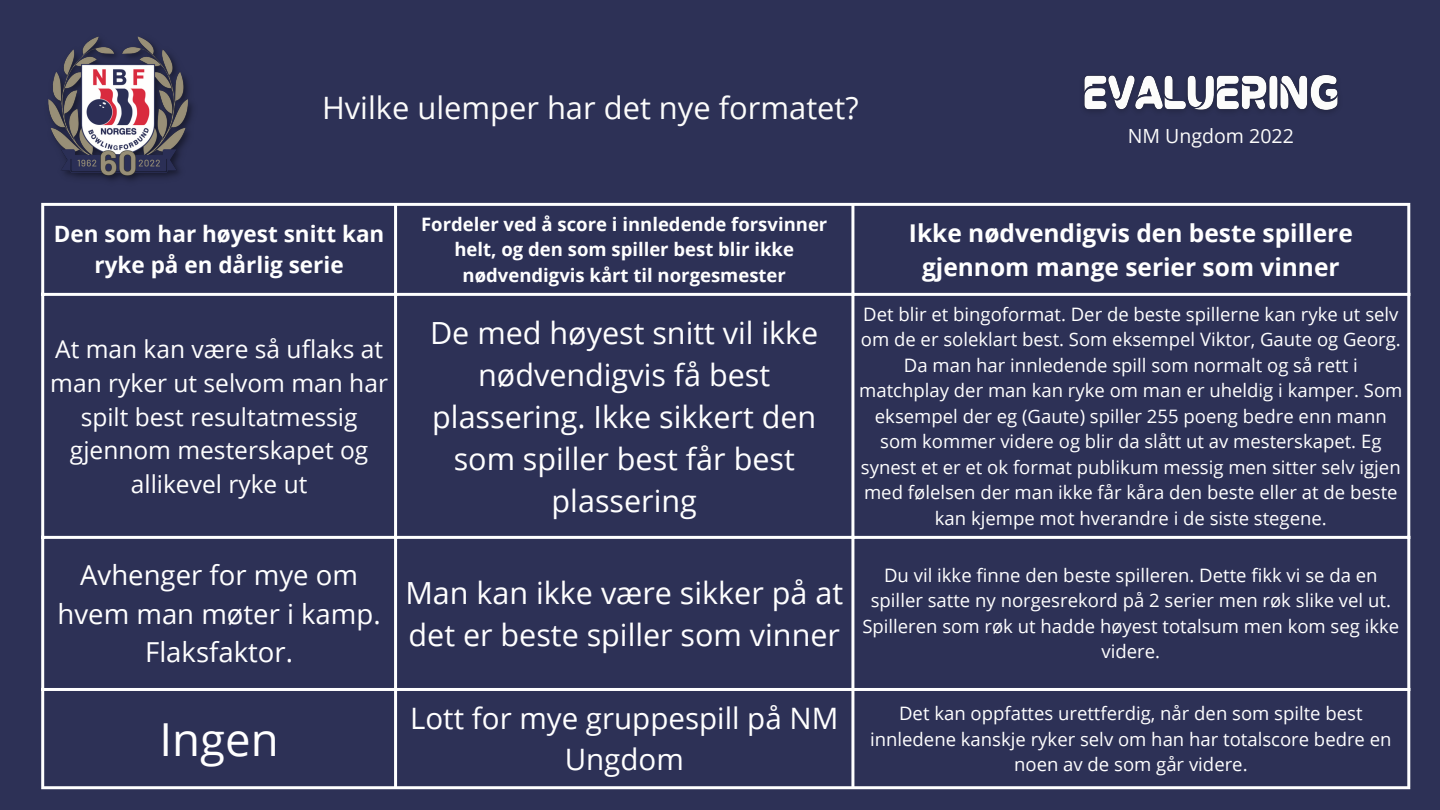
<style>
.page{position:relative;width:1440px;height:810px;background:#2d3156}
.page>*{position:absolute;margin:0;border:0;box-sizing:border-box;transform-origin:0 0}
.t1{font:45.5px "Open Sans";color:#fff}
.t2{font:30.9px "Open Sans";color:#fcfcfb}
.t3{font:30.5px/42px "Open Sans";color:#fff;text-align:center}
.t4{font:29.5px/41.2px "Open Sans";color:#fff;text-align:center}
.t5{font:27.5px/38.2px "Open Sans";color:#fff;text-align:center}
.t6{font:24.5px/33.8px "Open Sans";color:#fff;text-align:center}
.t7{font:700 24.5px/33.8px "Open Sans";color:#fff;text-align:center}
.t8{font:700 22.5px/31.5px "Open Sans";color:#fff;text-align:center}
.t9{font:19.5px "Open Sans";color:#fcfcfb}
.t10{font:18.5px/25.5px "Open Sans";color:#fff;text-align:center}
.t11{font:700 18.5px/25.5px "Open Sans";color:#fff;text-align:center}
</style>
<div class="page">
<img style="left:48px;top:36px;width:145px;height:145px">
<hr style="left:41px;top:206px;width:3px;height:580px;background:#fff">
<hr style="left:394px;top:206px;width:3px;height:580px;background:#fff">
<hr style="left:851px;top:206px;width:3px;height:580px;background:#fff">
<hr style="left:1407px;top:206px;width:3px;height:580px;background:#fff">
<hr style="left:41px;top:203px;width:1369px;height:3px;background:#fff">
<hr style="left:41px;top:293px;width:1369px;height:3px;background:#fff">
<hr style="left:41px;top:536px;width:1369px;height:3px;background:#fff">
<hr style="left:41px;top:688px;width:1369px;height:3px;background:#fff">
<hr style="left:41px;top:786px;width:1369px;height:3px;background:#fff">
<img style="left:1084px;top:75px;width:254px;height:37px">
<h2 class="t2" style="left:322px;top:86px;width:538px">Hvilke ulemper har det nye formatet?</h2>
<p class="t9" style="left:1128px;top:122px;width:167px">NM Ungdom 2022</p>
<p class="t8" style="left:54px;top:217px;width:332px">Den som har høyest snitt kan ryke på en dårlig serie</p>
<p class="t11" style="left:421px;top:211px;width:408px">Fordeler ved å score i innledende forsvinner helt, og den som spiller best blir ikke nødvendigvis kårt til norgesmester</p>
<h3 class="t7" style="left:909px;top:215px;width:445px">Ikke nødvendigvis den beste spillere gjennom mange serier som vinner</h3>
<h3 class="t6" style="left:50px;top:332px;width:339px">At man kan være så uflaks at man ryker ut selvom man har spilt best resultatmessig gjennom mesterskapet og allikevel ryke ut</h3>
<h3 class="t5" style="left:58px;top:556px;width:325px">Avhenger for mye om hvem man møter i kamp.<br>Flaksfaktor.</h3>
<h1 class="t1" style="left:160px;top:708px;width:121px">Ingen</h1>
<h3 class="t3" style="left:430px;top:311px;width:390px">De med høyest snitt vil ikke nødvendigvis få best plassering. Ikke sikkert den som spiller best får best plassering</h3>
<p class="t10" style="left:859px;top:301px;width:545px">Det blir et bingoformat. Der de beste spillerne kan ryke ut selv om de er soleklart best. Som eksempel Viktor, Gaute og Georg.<br>Da man har innledende spill som normalt og så rett i matchplay der man kan ryke om man er uheldig i kamper. Som eksempel der eg (Gaute) spiller 255 poeng bedre enn mann som kommer videre og blir da slått ut av mesterskapet. Eg synest et er et ok format publikum messig men sitter selv igjen med følelsen der man ikke får kåra den beste eller at de beste kan kjempe mot hverandre i de siste stegene.</p>
<h3 class="t3" style="left:405px;top:571px;width:439px;text-align:left">Man kan ikke være sikker på at det er beste spiller som vinner</h3>
<p class="t10" style="left:862px;top:562px;width:538px">Du vil ikke finne den beste spilleren. Dette fikk vi se da en spiller satte ny norgesrekord på 2 serier men røk slike vel ut.<br>Spilleren som røk ut hadde høyest totalsum men kom seg ikke videre.</p>
<h3 class="t4" style="left:410px;top:697px;width:430px">Lott for mye gruppespill på NM<br>Ungdom</h3>
<p class="t10" style="left:870px;top:700px;width:523px">Det kan oppfattes urettferdig, når den som spilte best innledene kanskje ryker selv om han har totalscore bedre en noen av de som går videre.</p>
</div>
